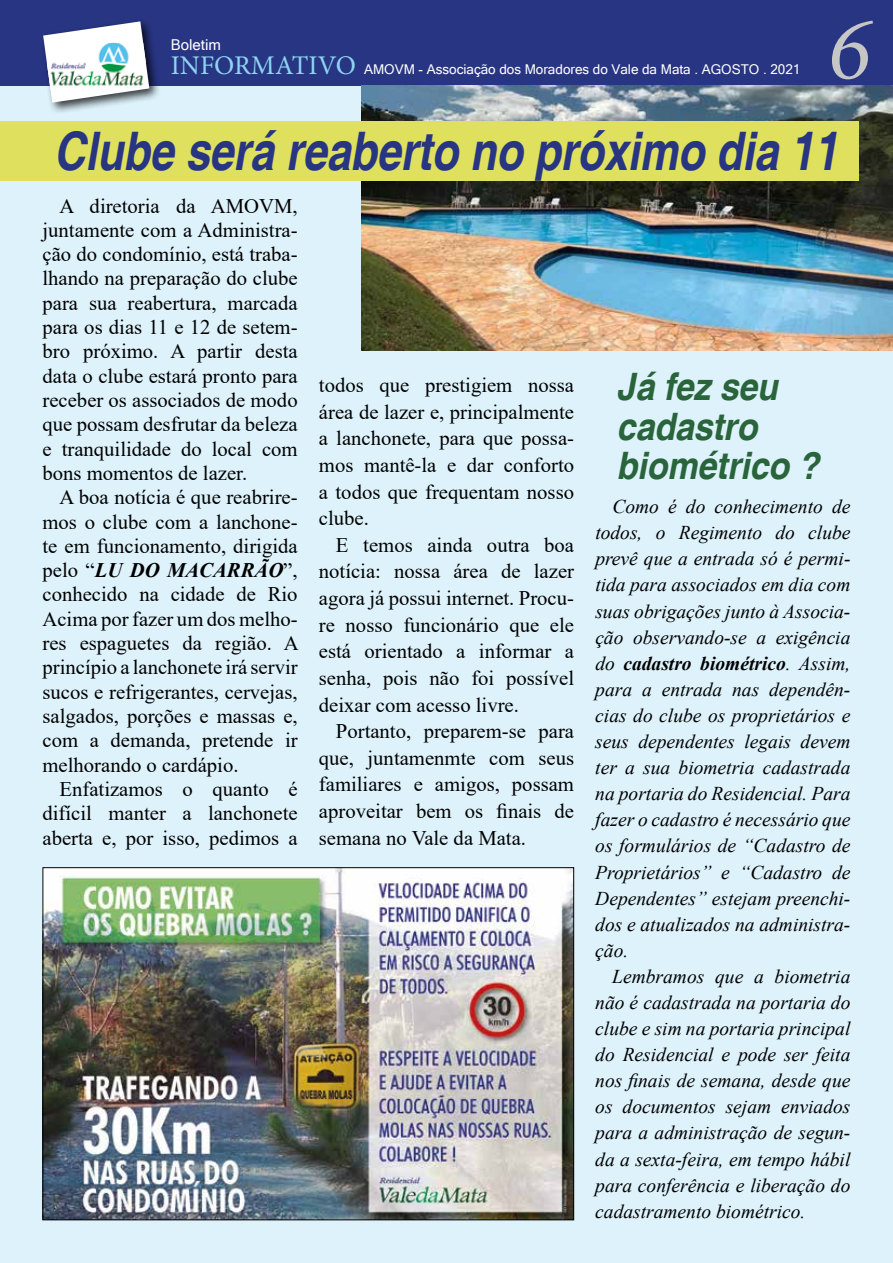
<style>
.page{position:relative;width:893px;height:1263px;background:#fff}
.page>*{position:absolute;margin:0;border:0;box-sizing:border-box;transform-origin:0 0}
.t1{font:italic 90px "Minion Pro";color:#c6c6c6}
.t2{font:italic 700 53.1px "Helvetica";letter-spacing:-.005em;color:#283583;scale:.82 1}
.t3{font:italic 700 37.8px/39.8px "Helvetica";letter-spacing:-.005em;color:#29643b;scale:.9 1}
.t4{font:27px "Minion Pro";color:#8fd4f2}
.t5{font:20.7px/24.3px "Times New Roman";color:#000;text-align:justify}
.t6{font:italic 19.5px/26.1px "Times New Roman";color:#000;text-align:justify}
.t7{font:15px "Microsoft Sans Serif";color:#fff}
.t8{font:13.5px "Microsoft Sans Serif";color:#fff}
.s1{font-weight:700;font-style:italic}
.s2{font-weight:700}
</style>
<div class="page">
<div style="left:0;top:85px;width:893px;height:1178px;background:#ddf2fb"></div>
<div style="left:0;top:0;width:893px;height:85px;background:#283583"></div>
<div style="left:40px;top:18px;width:121px;height:97px;background:#000;opacity:.75"></div>
<svg style="left:43px;top:21px;width:106px;height:82px"></svg>
<img style="left:47px;top:43px;width:99px;height:46px">
<img style="left:45px;top:869px;width:527px;height:349px">
<img style="left:361px;top:85px;width:532px;height:266px">
<div style="left:0;top:121px;width:859px;height:60px;background:#dfe15e"></div>
<p class="t7" style="left:171px;top:35px;width:52px">Boletim</p>
<h3 class="t4" style="left:171px;top:47px;width:187px">INFORMATIVO</h3>
<p class="t8" style="left:364px;top:60px;width:438px">AMOVM - Associação dos Moradores do Vale da Mata . AGOSTO . 2021</p>
<h1 class="t1" style="left:828px;top:-12px;width:44px">6</h1>
<h2 class="t2" style="left:54px;top:119px;width:958px">Clube será reaberto no próximo dia 11</h2>
<p class="t5" style="left:43px;top:193px;width:257px;text-indent:17px">A diretoria da AMOVM, juntamente com a Administra&shy;ção do condomínio, está traba&shy;lhando na preparação do clube para sua reabertura, marcada para os dias 11 e 12 de setem&shy;bro próximo. A partir desta data o clube estará pronto para receber os associados de modo que possam desfrutar da beleza e tranquilidade do local com bons momentos de lazer.</p>
<p class="t5" style="left:43px;top:484px;width:258px;text-indent:17px">A boa notícia é que reabrire&shy;mos o clube com a lanchone&shy;te em funcionamento, dirigida pelo “<span class="s1">LU DO MACARRÃO</span>”, conhecido na cidade de Rio Acima por fazer um dos melho&shy;res espaguetes da região. A princípio a lanchonete irá servir sucos e refrigerantes, cervejas, salgados, porções e massas e, com a demanda, pretende ir melhorando o cardápio.</p>
<p class="t5" style="left:43px;top:776px;width:257px;text-indent:17px">Enfatizamos o quanto é difícil manter a lanchonete aberta e, por isso, pedimos a</p>
<p class="t5" style="left:319px;top:371px;width:257px;line-height:26.5px">todos que prestigiem nossa área de lazer e, principalmente a lanchonete, para que possa&shy;mos mantê-la e dar conforto a todos que frequentam nosso clube.</p>
<p class="t5" style="left:319px;top:531px;width:257px;line-height:26.5px;text-indent:17px">E temos ainda outra boa notícia: nossa área de lazer agora já possui internet. Procu&shy;re nosso funcionário que ele está orientado a informar a senha, pois não foi possível deixar com acesso livre.</p>
<p class="t5" style="left:319px;top:717px;width:257px;line-height:26.5px;text-indent:17px">Portanto, preparem-se para que, juntamenmte com seus familiares e amigos, possam aproveitar bem os finais de semana no Vale da Mata.</p>
<h3 class="t3" style="left:617px;top:368px;width:226px">Já fez seu cadastro biométrico ?</h3>
<p class="t6" style="left:595px;top:493px;width:257px;text-indent:17px">Como é do conhecimento de todos, o Regimento do clube prevê que a entrada só é permi&shy;tida para associados em dia com suas obrigações junto à Associa&shy;ção observando-se a exigência do <span class="s2">cadastro biométrico</span>. Assim, para a entrada nas dependên&shy;cias do clube os proprietários e seus dependentes legais devem ter a sua biometria cadastrada na portaria do Residencial. Para fazer o cadastro é necessário que os formulários de “Cadastro de Proprietários” e “Cadastro de Dependentes” estejam preenchi&shy;dos e atualizados na administra&shy;ção.</p>
<p class="t6" style="left:595px;top:963px;width:257px;text-indent:17px">Lembramos que a biometria não é cadastrada na portaria do clube e sim na portaria principal do Residencial e pode ser feita nos finais de semana, desde que os documentos sejam enviados para a administração de segun&shy;da a sexta-feira, em tempo hábil para conferência e liberação do cadastramento biométrico.</p>
</div>
